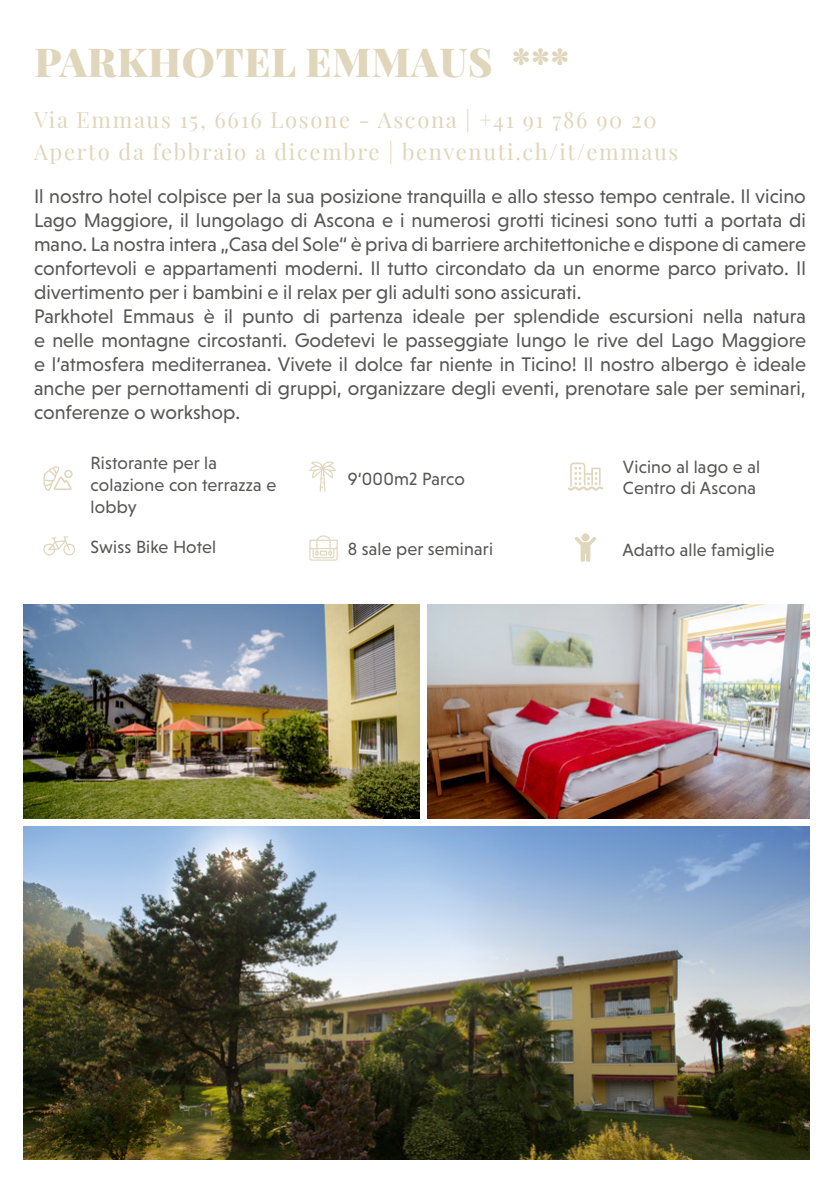
<style>
.page{position:relative;width:840px;height:1191px;background:#fff}
.page>*{position:absolute;margin:0;border:0;box-sizing:border-box;transform-origin:0 0}
.t1{font:900 40px "Playfair Display";letter-spacing:.02em;color:#e0d6bb}
.t2{font:22px/32px "Playfair Display";letter-spacing:.075em;color:#e0d6bb}
.t3{font:20px/24px "Niveau Grotesk";color:#575756}
.t4{font:18px/21.6px "Niveau Grotesk";letter-spacing:.01em;color:#575756}
</style>
<div class="page">
<img style="left:24px;top:827px;width:785px;height:332px">
<img style="left:24px;top:604px;width:395px;height:214px">
<img style="left:427px;top:604px;width:382px;height:214px">
<svg style="left:309px;top:461px;width:26px;height:31px"></svg>
<svg style="left:43px;top:466px;width:30px;height:25px"></svg>
<svg style="left:43px;top:536px;width:32px;height:19px"></svg>
<svg style="left:309px;top:535px;width:28px;height:26px"></svg>
<svg style="left:575px;top:533px;width:21px;height:29px"></svg>
<svg style="left:568px;top:462px;width:35px;height:29px"></svg>
<h1 class="t1" style="left:34px;top:36px;width:536px">PARKHOTEL EMMAUS ***</h1>
<p class="t2" style="left:34px;top:101px;width:645px">Via Emmaus 15, 6616 Losone - Ascona | +41 91 786 90 20<br>Aperto da febbraio a dicembre | benvenuti.ch/it/emmaus</p>
<p class="t3" style="left:34px;top:184px;width:773px">Il nostro hotel colpisce per la sua posizione tranquilla e allo stesso tempo centrale. Il vicino Lago Maggiore, il lungolago di Ascona e i numerosi grotti ticinesi sono tutti a portata di mano. La nostra intera „Casa del Sole“ è priva di barriere architettoniche e dispone di camere confortevoli e appartamenti moderni. Il tutto circondato da un enorme parco privato. Il divertimento per i bambini e il relax per gli adulti sono assicurati.<br>Parkhotel Emmaus è il punto di partenza ideale per splendide escursioni nella natura e nelle montagne circostanti. Godetevi le passeggiate lungo le rive del Lago Maggiore e l‘atmosfera mediterranea. Vivete il dolce far niente in Ticino! Il nostro albergo è ideale anche per pernottamenti di gruppi, organizzare degli eventi, prenotare sale per seminari, conferenze o workshop.</p>
<p class="t4" style="left:90px;top:452px;width:187px">Ristorante per la colazione con terrazza e lobby</p>
<p class="t4" style="left:622px;top:456px;width:139px">Vicino al lago e al<br>Centro di Ascona</p>
<p class="t4" style="left:347px;top:468px;width:119px">9‘000m2 Parco</p>
<p class="t4" style="left:90px;top:535px;width:127px">Swiss Bike Hotel</p>
<p class="t4" style="left:347px;top:538px;width:147px">8 sale per seminari</p>
<p class="t4" style="left:622px;top:539px;width:154px">Adatto alle famiglie</p>
</div>
